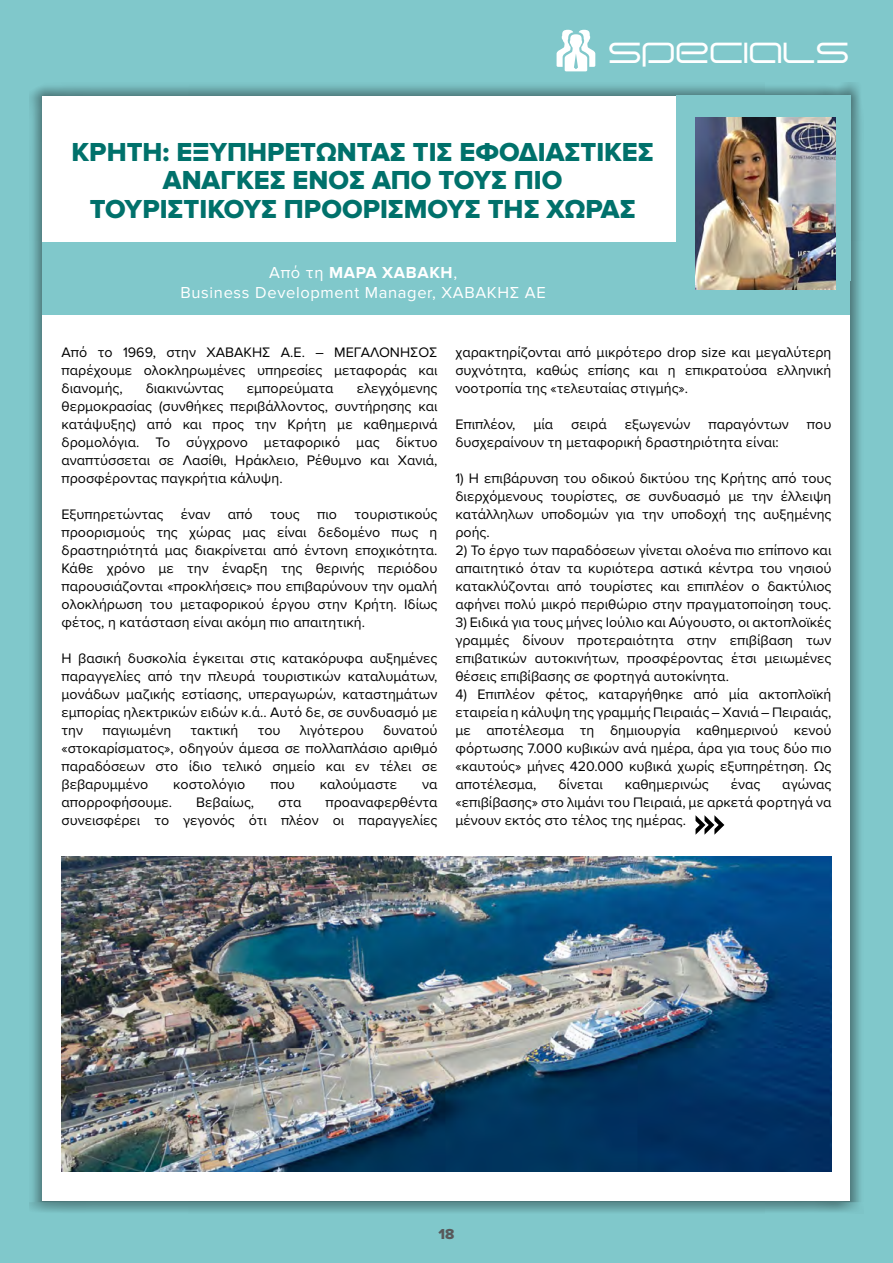
<style>
.page{position:relative;width:893px;height:1263px;background:#80c8cb}
.page>*{position:absolute;margin:0;border:0;box-sizing:border-box;transform-origin:0 0}
.t1{font:27px/28.5px "Proxima Nova Extrabld";color:#00716b;text-align:center}
.t2{font:25.5px "Eva";color:#fff}
.t3{font:16.5px/19.8px "Proxima Nova";letter-spacing:.04em;color:#fff;text-align:center}
.t4{font:15px "Proxima Nova Extrabld";color:#58595b}
.t5{font:14.25px/18px "Proxima Nova";color:#000;text-align:justify}
.s1{font-weight:700}
</style>
<div class="page">
<div style="left:29px;top:82px;width:835px;height:1132px;background:#000;opacity:.4"></div>
<div style="left:43px;top:96px;width:807px;height:1104px;background:#fff"></div>
<svg style="left:557px;top:30px;width:38px;height:41px"></svg>
<div style="left:43px;top:242px;width:807px;height:73px;background:#80c8cb"></div>
<div style="left:676px;top:96px;width:174px;height:185px;background:#80c8cb"></div>
<img style="left:695px;top:117px;width:141px;height:172px">
<svg style="left:695px;top:815px;width:29px;height:20px"></svg>
<img style="left:62px;top:856px;width:769px;height:315px">
<h2 class="t2" style="left:610px;top:37px;width:242px">SPECIALS</h2>
<h1 class="t1" style="left:72px;top:138px;width:584px">ΚΡΗΤΗ: ΕΞΥΠΗΡΕΤΏΝΤΑΣ ΤΙΣ ΕΦΟΔΙΑΣΤΙΚΈΣ<br>ΑΝΆΓΚΕΣ ΕΝΌΣ ΑΠΌ ΤΟΥΣ ΠΙΟ<br>ΤΟΥΡΙΣΤΙΚΟΎΣ ΠΡΟΟΡΙΣΜΟΎΣ ΤΗΣ ΧΏΡΑΣ</h1>
<p class="t3" style="left:180px;top:263px;width:367px">Από τη <span class="s1">ΜΑΡΑ ΧΑΒΑΚΗ</span>,<br>Business Development Manager, ΧΑΒΑΚΗΣ ΑΕ</p>
<p class="t5" style="left:62px;top:343px;width:377px">Από το 1969, στην ΧΑΒΑΚΗΣ Α.Ε. – ΜΕΓΑΛΟΝΗΣΟΣ παρέχουμε ολοκληρωμένες υπηρεσίες μεταφοράς και διανομής,</p>
<p class="t5" style="left:62px;top:379px;width:377px;text-indent:295px">ελεγχόμενης θερμοκρασίας (συνθήκες περιβάλλοντος, συντήρησης και κατάψυξης) από και προς την Κρήτη με καθημερινά δρομολόγια. Το σύγχρονο μεταφορικό μας δίκτυο αναπτύσσεται σε Λασίθι, Ηράκλειο, Ρέθυμνο και Χανιά, προσφέροντας παγκρήτια κάλυψη.</p>
<p class="t5" style="left:62px;top:505px;width:377px">Εξυπηρετώντας έναν από τους πιο τουριστικούς προορισμούς της χώρας μας είναι δεδομένο πως η δραστηριότητά μας διακρίνεται από έντονη εποχικότητα.<br>Κάθε χρόνο με την έναρξη της θερινής περιόδου παρουσιάζονται «προκλήσεις» που επιβαρύνουν την ομαλή ολοκλήρωση του μεταφορικού έργου στην Κρήτη. Ιδίως φέτος, η κατάσταση είναι ακόμη πιο απαιτητική.</p>
<p class="t5" style="left:62px;top:649px;width:377px">Η βασική δυσκολία έγκειται στις κατακόρυφα αυξημένες παραγγελίες από την πλευρά τουριστικών καταλυμάτων, μονάδων μαζικής εστίασης, υπεραγωρών, καταστημάτων εμπορίας ηλεκτρικών ειδών κ.ά.. Αυτό δε, σε συνδυασμό με την</p>
<p class="t5" style="left:146px;top:379px;width:80px">διακινώντας</p>
<p class="t5" style="left:247px;top:379px;width:88px">εμπορεύματα</p>
<p class="t5" style="left:62px;top:721px;width:377px;text-indent:322px">δυνατού «στοκαρίσματος», οδηγούν άμεσα σε πολλαπλάσιο αριθμό παραδόσεων στο ίδιο τελικό σημείο και εν τέλει σε βεβαρυμμένο</p>
<p class="t5" style="left:102px;top:721px;width:70px">παγιωμένη</p>
<p class="t5" style="left:191px;top:721px;width:49px">τακτική</p>
<p class="t5" style="left:258px;top:721px;width:24px">του</p>
<p class="t5" style="left:300px;top:721px;width:65px">λιγότερου</p>
<p class="t5" style="left:173px;top:775px;width:74px">κοστολόγιο</p>
<p class="t5" style="left:270px;top:775px;width:26px">που</p>
<p class="t5" style="left:320px;top:775px;width:79px">καλούμαστε</p>
<p class="t5" style="left:422px;top:775px;width:17px">να</p>
<p class="t5" style="left:62px;top:793px;width:112px">απορροφήσουμε.</p>
<p class="t5" style="left:196px;top:793px;width:59px">Βεβαίως,</p>
<p class="t5" style="left:278px;top:793px;width:25px">στα</p>
<p class="t5" style="left:62px;top:793px;width:377px;text-align:right">προαναφερθέντα<br>συνεισφέρει το γεγονός ότι πλέον οι παραγγελίες</p>
<p class="t5" style="left:455px;top:343px;width:377px">χαρακτηρίζονται από μικρότερο drop size και μεγαλύτερη συχνότητα, καθώς επίσης και η επικρατούσα ελληνική νοοτροπία της «τελευταίας στιγμής».</p>
<p class="t5" style="left:455px;top:415px;width:61px">Επιπλέον,</p>
<p class="t5" style="left:533px;top:415px;width:21px">μία</p>
<p class="t5" style="left:571px;top:415px;width:37px">σειρά</p>
<p class="t5" style="left:625px;top:415px;width:67px">εξωγενών</p>
<p class="t5" style="left:708px;top:415px;width:82px">παραγόντων</p>
<p class="t5" style="left:807px;top:415px;width:26px">που</p>
<p class="t5" style="left:455px;top:433px;width:325px">δυσχεραίνουν τη μεταφορική δραστηριότητα είναι:</p>
<p class="t5" style="left:455px;top:469px;width:377px">1) Η επιβάρυνση του οδικού δικτύου της Κρήτης από τους διερχόμενους τουρίστες, σε συνδυασμό με την έλλειψη κατάλληλων υποδομών για την υποδοχή της αυξημένης ροής.</p>
<p class="t5" style="left:455px;top:541px;width:377px">2) Το έργο των παραδόσεων γίνεται ολοένα πιο επίπονο και απαιτητικό όταν τα κυριότερα αστικά κέντρα του νησιού κατακλύζονται από τουρίστες και επιπλέον ο δακτύλιος αφήνει πολύ μικρό περιθώριο στην πραγματοποίηση τους.</p>
<p class="t5" style="left:455px;top:613px;width:377px">3) Ειδικά για τους μήνες Ιούλιο και Αύγουστο, οι ακτοπλοϊκές γραμμές δίνουν προτεραιότητα στην επιβίβαση των επιβατικών αυτοκινήτων, προσφέροντας έτσι μειωμένες θέσεις επιβίβασης σε φορτηγά αυτοκίνητα.</p>
<p class="t5" style="left:455px;top:685px;width:377px">4) Επιπλέον φέτος, καταργήθηκε από μία ακτοπλοϊκή εταιρεία η κάλυψη της γραμμής Πειραιάς – Χανιά – Πειραιάς, με αποτέλεσμα τη δημιουργία καθημερινού κενού φόρτωσης 7.000 κυβικών ανά ημέρα, άρα για τους δύο πιο «καυτούς» μήνες 420.000 κυβικά χωρίς εξυπηρέτηση. Ως αποτέλεσμα,</p>
<p class="t5" style="left:455px;top:775px;width:377px;text-indent:327px">αγώνας «επιβίβασης» στο λιμάνι του Πειραιά, με αρκετά φορτηγά να μένουν εκτός στο τέλος της ημέρας.</p>
<p class="t5" style="left:558px;top:775px;width:46px">δίνεται</p>
<p class="t5" style="left:625px;top:775px;width:85px">καθημερινώς</p>
<p class="t5" style="left:731px;top:775px;width:31px">ένας</p>
<p class="t4" style="left:438px;top:1225px;width:17px">18</p>
</div>
